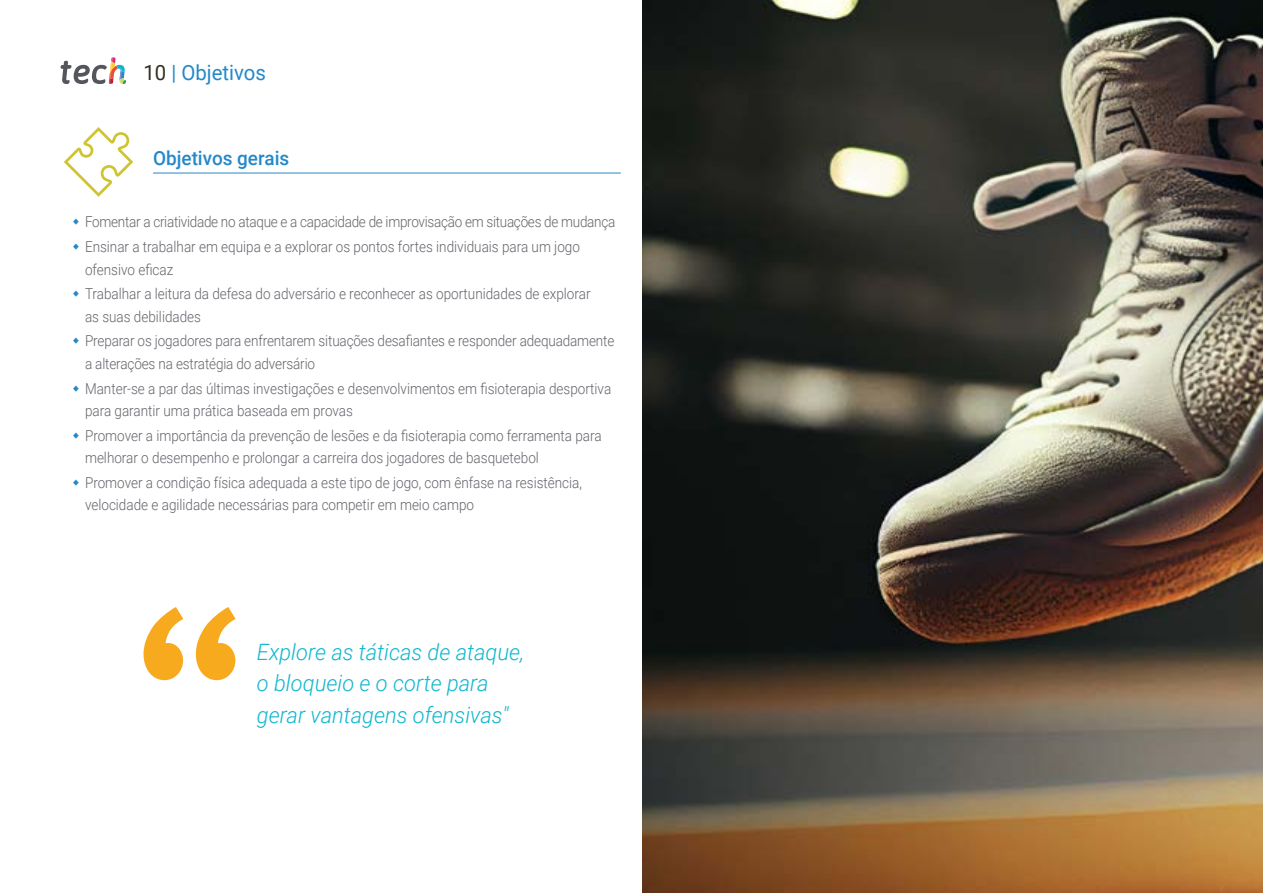
<style>
.page{position:relative;width:1263px;height:893px;background:#fff}
.page>*{position:absolute;margin:0;border:0;box-sizing:border-box;transform-origin:0 0}
.t1{font:italic 300 22.5px/31.5px "Roboto";color:#0fb6cf}
.t2{font:21px "Roboto";color:#2488c9}
.t3{font:500 19.5px "Roboto";color:#2488c9}
.t4{font:300 15px/24.6px "Roboto";color:#61646a;scale:.9 1}
.t5{font:300 15px/24.6px "Roboto";letter-spacing:-.02em;color:#61646a;scale:.9 1}
.s1{color:#312e20}
</style>
<div class="page">
<hr style="left:153px;top:173px;width:468px;height:1px;background:#2488c9">
<svg style="left:64px;top:127px;width:69px;height:70px"></svg>
<img style="left:642px;top:0;width:621px;height:893px">
<svg style="left:61px;top:57px;width:65px;height:27px"></svg>
<svg style="left:144px;top:607px;width:92px;height:73px"></svg>
<h2 class="t2" style="left:144px;top:57px;width:124px"><span class="s1">10</span> | Objetivos</h2>
<h3 class="t3" style="left:153px;top:144px;width:138px">Objetivos gerais</h3>
<p class="t5" style="left:85px;top:209px;width:591px">Fomentar a criatividade no ataque e a capacidade de improvisação em situações de mudança<br>Ensinar a trabalhar em equipa e a explorar os pontos fortes individuais para um jogo</p>
<p class="t4" style="left:85px;top:256px;width:563px">ofensivo eficaz<br>Trabalhar a leitura da defesa do adversário e reconhecer as oportunidades de explorar</p>
<p class="t4" style="left:85px;top:304px;width:590px">as suas debilidades<br>Preparar os jogadores para enfrentarem situações desafiantes e responder adequadamente</p>
<p class="t4" style="left:85px;top:351px;width:586px">a alterações na estratégia do adversário<br>Manter-se a par das últimas investigações e desenvolvimentos em fisioterapia desportiva</p>
<p class="t4" style="left:85px;top:398px;width:575px">para garantir uma prática baseada em provas<br>Promover a importância da prevenção de lesões e da fisioterapia como ferramenta para</p>
<p class="t4" style="left:85px;top:445px;width:554px">melhorar o desempenho e prolongar a carreira dos jogadores de basquetebol<br>Promover a condição física adequada a este tipo de jogo, com ênfase na resistência,</p>
<p class="t4" style="left:85px;top:492px;width:434px">velocidade e agilidade necessárias para competir em meio campo</p>
<h1 class="t1" style="left:257px;top:635px;width:269px">Explore as táticas de ataque, o bloqueio e o corte para gerar vantagens ofensivas"</h1>
</div>
